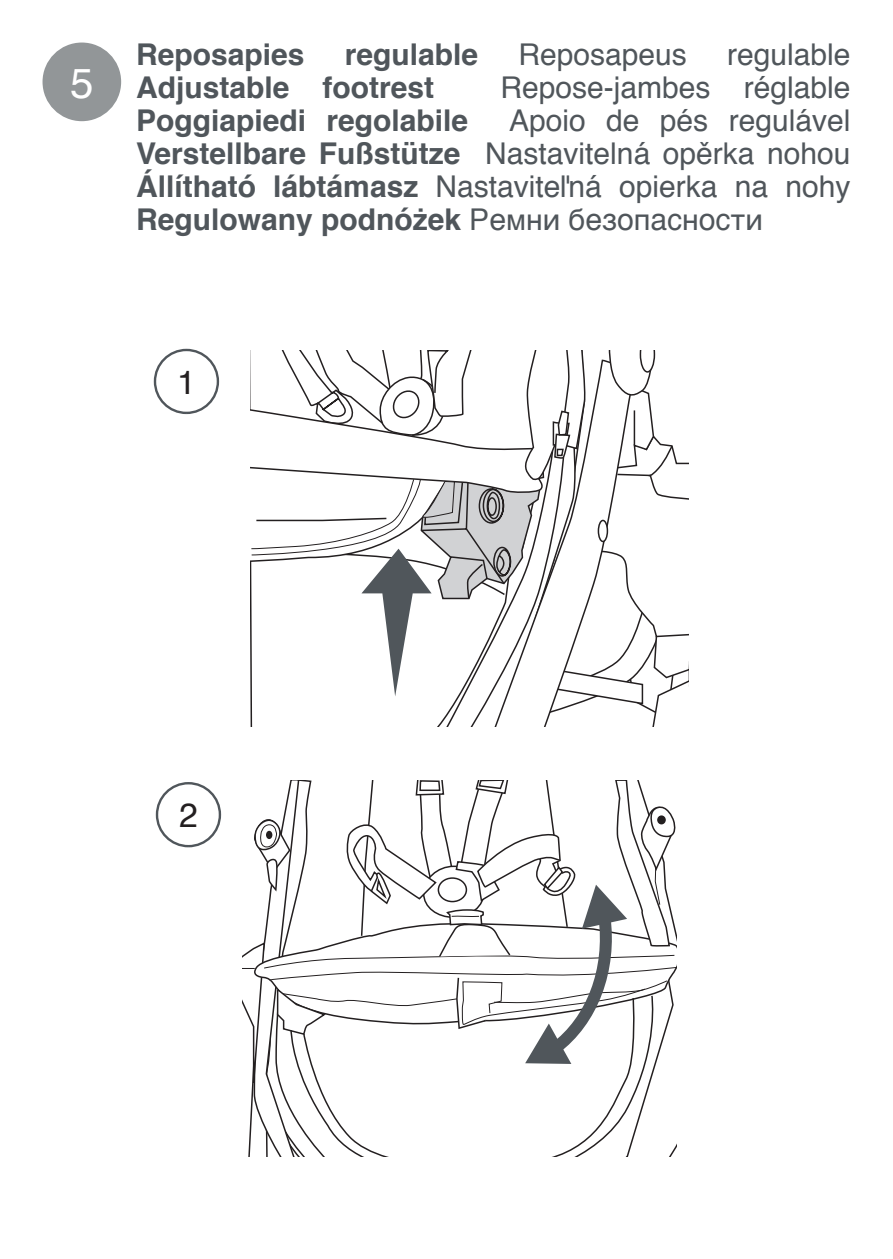
<style>
.page{position:relative;width:893px;height:1259px;background:#fff}
.page>*{position:absolute;margin:0;border:0;box-sizing:border-box;transform-origin:0 0}
.t1{font:42px "Helvetica";color:#fff}
.t2{font:33.6px "Helvetica";color:#231f20}
.t3{font:30px/33px "Helvetica";color:#50565b;text-align:justify}
.t4{font:700 30px "Helvetica";color:#50565b}
.s1{font-weight:700}
</style>
<div class="page">
<div style="left:43px;top:43px;width:78px;height:78px;background:#929698;border-radius:50%"></div>
<svg style="left:251px;top:351px;width:438px;height:376px"></svg>
<svg style="left:242px;top:780px;width:435px;height:377px"></svg>
<div style="left:154px;top:349px;width:65px;height:65px;background:#fff;border:2px solid #50565b;border-radius:50%"></div>
<div style="left:156px;top:782px;width:65px;height:65px;background:#fff;border:2px solid #50565b;border-radius:50%"></div>
<h1 class="t1" style="left:70px;top:50px;width:25px">5</h1>
<p class="t4" style="left:136px;top:30px;width:170px">Reposapies</p>
<p class="t4" style="left:345px;top:30px;width:135px">regulable</p>
<p class="t3" style="left:518px;top:39px;width:170px">Reposapeus</p>
<p class="t3" style="left:727px;top:39px;width:125px">regulable</p>
<p class="t4" style="left:136px;top:63px;width:300px">Adjustable footrest</p>
<p class="t3" style="left:500px;top:72px;width:351px">Repose-jambes réglable</p>
<p class="t4" style="left:136px;top:96px;width:334px">Poggiapiedi regolabile</p>
<p class="t3" style="left:136px;top:105px;width:716px;text-indent:373px">Apoio de pés regulável <span class="s1">Verstellbare Fußstütze</span> Nastavitelná opěrka nohou <span class="s1">Állítható lábtámasz</span> Nastaviteľná opierka na nohy <span class="s1">Regulowany podnóżek</span> Ремни безопасности</p>
<p class="t2" style="left:177px;top:356px;width:20px">1</p>
<p class="t2" style="left:179px;top:789px;width:20px">2</p>
</div>
